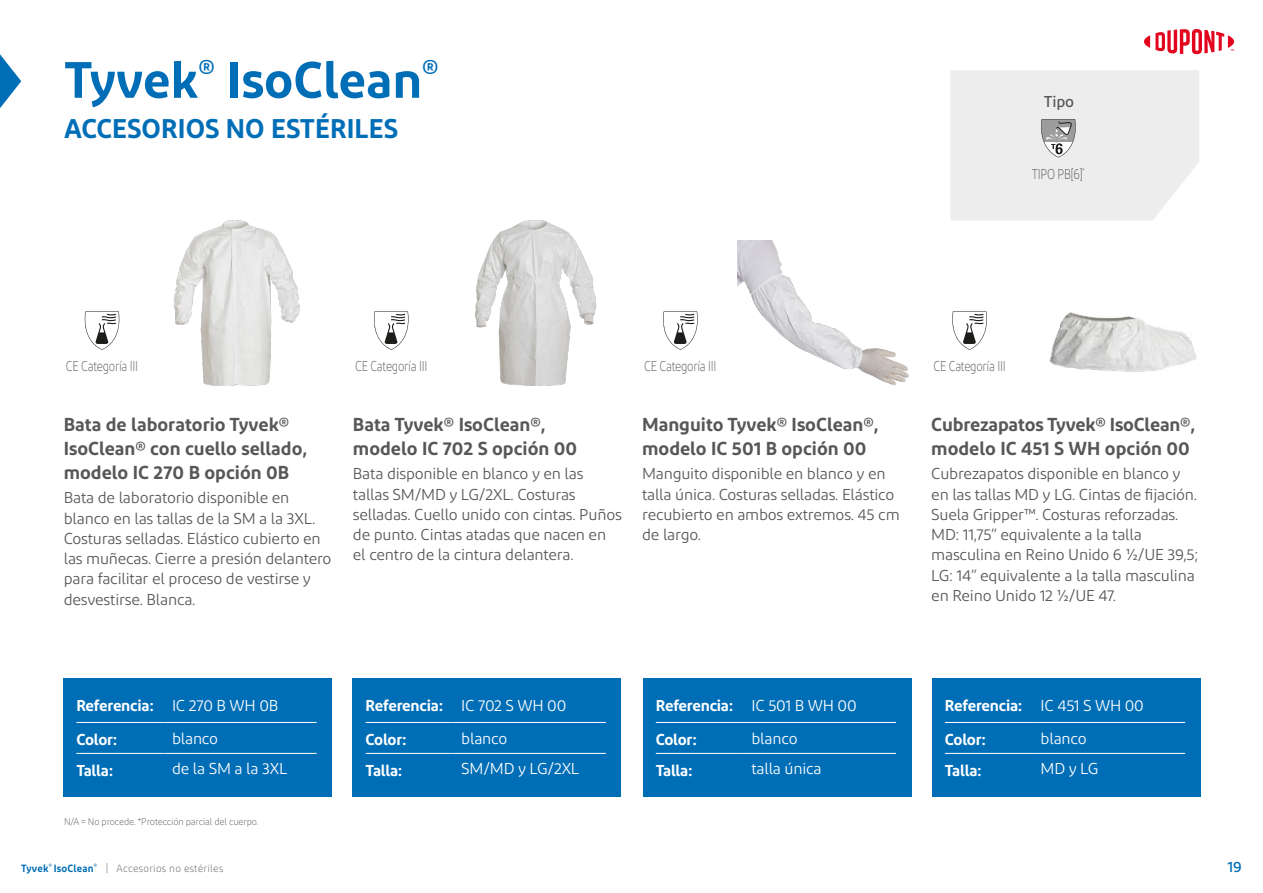
<style>
.page{position:relative;width:1263px;height:893px;background:#fff}
.page>*{position:absolute;margin:0;border:0;box-sizing:border-box;transform-origin:0 0}
.Titre_Garment___Acce{font:600 51px "Diodrum";color:#006eb7}
.Titre_Garment___Acce-2{font:600 27px "Diodrum";color:#006eb7}
.Sous-titre_niv2{font:600 18.75px/24px "Diodrum";color:#575756}
.Texte_gauche{font:15.75px/20.2px "Diodrum";letter-spacing:-.015em;color:#575756}
.Texte_gauche-2{font:15.75px "Diodrum";letter-spacing:-.015em;color:#fff}
.Texte_gauche-3{font:600 15.75px "Diodrum";letter-spacing:-.015em;color:#fff}
.Texte_gauche-4{font:500 15.75px "Diodrum";color:#575756}
.t1{font:500 15px "Diodrum";color:#006eb7}
.Picto-Category{font:300 14.25px "Diodrum";letter-spacing:-.025em;color:#575756;scale:.8 1}
.t2{font:300 10.5px "Diodrum";letter-spacing:.025em;color:#575756;scale:.95 1}
.t3{font:600 10.5px "Diodrum";letter-spacing:.025em;color:#006eb7;scale:.95 1}
.Note_bas_de_page{font:300 9.75px "Diodrum";letter-spacing:-.02em;color:#575756;scale:.95 1}
</style>
<div class="page">
<svg style="left:0;top:54px;width:21px;height:54px"></svg>
<div style="left:353px;top:678px;width:268px;height:119px;background:#006eb7"></div>
<hr style="left:366px;top:722px;width:87px;height:1px;background:#fff">
<hr style="left:453px;top:722px;width:153px;height:1px;background:#fff">
<hr style="left:366px;top:753px;width:87px;height:1px;background:#fff">
<hr style="left:453px;top:753px;width:153px;height:1px;background:#fff">
<div style="left:643px;top:678px;width:268px;height:119px;background:#006eb7"></div>
<hr style="left:656px;top:722px;width:87px;height:1px;background:#fff">
<hr style="left:743px;top:722px;width:153px;height:1px;background:#fff">
<hr style="left:656px;top:753px;width:87px;height:1px;background:#fff">
<hr style="left:743px;top:753px;width:153px;height:1px;background:#fff">
<div style="left:932px;top:678px;width:268px;height:119px;background:#006eb7"></div>
<hr style="left:945px;top:722px;width:87px;height:1px;background:#fff">
<hr style="left:1032px;top:722px;width:153px;height:1px;background:#fff">
<hr style="left:945px;top:753px;width:87px;height:1px;background:#fff">
<hr style="left:1032px;top:753px;width:153px;height:1px;background:#fff">
<img style="left:1049px;top:312px;width:148px;height:59px">
<img style="left:475px;top:220px;width:121px;height:166px">
<img style="left:737px;top:241px;width:172px;height:145px">
<div style="left:64px;top:678px;width:268px;height:119px;background:#006eb7"></div>
<hr style="left:76px;top:722px;width:88px;height:1px;background:#fff">
<hr style="left:164px;top:722px;width:153px;height:1px;background:#fff">
<hr style="left:76px;top:753px;width:88px;height:1px;background:#fff">
<hr style="left:164px;top:753px;width:153px;height:1px;background:#fff">
<svg style="left:84px;top:311px;width:36px;height:39px"></svg>
<svg style="left:373px;top:311px;width:36px;height:39px"></svg>
<svg style="left:663px;top:311px;width:35px;height:39px"></svg>
<svg style="left:952px;top:311px;width:35px;height:39px"></svg>
<img style="left:173px;top:220px;width:127px;height:166px">
<div style="left:950px;top:70px;width:249px;height:150px;background:#ededed"></div>
<svg style="left:1144px;top:29px;width:90px;height:25px"></svg>
<p class="Titre_Garment___Acce" style="left:64px;top:47px;width:376px">Tyvek<sup>®</sup> IsoClean<sup>®</sup></p>
<p class="Titre_Garment___Acce-2" style="left:64px;top:111px;width:336px">ACCESORIOS NO ESTÉRILES</p>
<p class="Texte_gauche-4" style="left:1044px;top:92px;width:32px">Tipo</p>
<p class="Picto-Category" style="left:1032px;top:165px;width:68px">TIPO PB[6]<sup>*</sup></p>
<p class="Picto-Category" style="left:66px;top:358px;width:92px">CE Categoría III</p>
<p class="Picto-Category" style="left:355px;top:358px;width:92px">CE Categoría III</p>
<p class="Picto-Category" style="left:644px;top:358px;width:92px">CE Categoría III</p>
<p class="Picto-Category" style="left:933px;top:358px;width:92px">CE Categoría III</p>
<p class="Sous-titre_niv2" style="left:64px;top:412px;width:245px">Bata de laboratorio Tyvek®<br>IsoClean® con cuello sellado, modelo IC 270 B opción 0B</p>
<p class="Texte_gauche" style="left:64px;top:487px;width:269px">Bata de laboratorio disponible en blanco en las tallas de la SM a la 3XL.<br>Costuras selladas. Elástico cubierto en las muñecas. Cierre a presión delantero para facilitar el proceso de vestirse y desvestirse. Blanca.</p>
<p class="Sous-titre_niv2" style="left:353px;top:412px;width:226px">Bata Tyvek® IsoClean®, modelo IC 702 S opción 00</p>
<p class="Texte_gauche" style="left:353px;top:463px;width:270px">Bata disponible en blanco y en las tallas SM/MD y LG/2XL. Costuras selladas. Cuello unido con cintas. Puños de punto. Cintas atadas que nacen en el centro de la cintura delantera.</p>
<p class="Sous-titre_niv2" style="left:642px;top:412px;width:238px">Manguito Tyvek® IsoClean®, modelo IC 501 B opción 00</p>
<p class="Texte_gauche" style="left:642px;top:463px;width:259px">Manguito disponible en blanco y en talla única. Costuras selladas. Elástico recubierto en ambos extremos. 45 cm de largo.</p>
<p class="Sous-titre_niv2" style="left:931px;top:412px;width:265px">Cubrezapatos Tyvek® IsoClean®, modelo IC 451 S WH opción 00</p>
<p class="Texte_gauche" style="left:931px;top:463px;width:269px">Cubrezapatos disponible en blanco y en las tallas MD y LG. Cintas de fijación.<br>Suela Gripper™. Costuras reforzadas.<br>MD: 11,75” equivalente a la talla masculina en Reino Unido 6 ½/UE 39,5; LG: 14” equivalente a la talla masculina en Reino Unido 12 ½/UE 47.</p>
<p class="Texte_gauche-3" style="left:76px;top:696px;width:79px">Referencia:</p>
<p class="Texte_gauche-2" style="left:172px;top:696px;width:108px">IC 270 B WH 0B</p>
<p class="Texte_gauche-3" style="left:76px;top:729px;width:43px">Color:</p>
<p class="Texte_gauche-2" style="left:172px;top:729px;width:48px">blanco</p>
<p class="Texte_gauche-3" style="left:76px;top:760px;width:38px">Talla:</p>
<p class="Texte_gauche-2" style="left:172px;top:759px;width:117px">de la SM a la 3XL</p>
<p class="Note_bas_de_page" style="left:64px;top:816px;width:206px">N/A = No procede. *Protección parcial del cuerpo.</p>
<p class="Texte_gauche-3" style="left:366px;top:696px;width:79px">Referencia:</p>
<p class="Texte_gauche-2" style="left:461px;top:696px;width:107px">IC 702 S WH 00</p>
<p class="Texte_gauche-3" style="left:366px;top:729px;width:43px">Color:</p>
<p class="Texte_gauche-2" style="left:461px;top:729px;width:48px">blanco</p>
<p class="Texte_gauche-3" style="left:366px;top:760px;width:38px">Talla:</p>
<p class="Texte_gauche-2" style="left:461px;top:759px;width:120px">SM/MD y LG/2XL</p>
<p class="Texte_gauche-3" style="left:656px;top:696px;width:79px">Referencia:</p>
<p class="Texte_gauche-2" style="left:751px;top:696px;width:107px">IC 501 B WH 00</p>
<p class="Texte_gauche-3" style="left:656px;top:729px;width:43px">Color:</p>
<p class="Texte_gauche-2" style="left:751px;top:729px;width:48px">blanco</p>
<p class="Texte_gauche-3" style="left:656px;top:760px;width:38px">Talla:</p>
<p class="Texte_gauche-2" style="left:751px;top:759px;width:72px">talla única</p>
<p class="Texte_gauche-3" style="left:945px;top:696px;width:79px">Referencia:</p>
<p class="Texte_gauche-2" style="left:1040px;top:696px;width:105px">IC 451 S WH 00</p>
<p class="Texte_gauche-3" style="left:945px;top:729px;width:43px">Color:</p>
<p class="Texte_gauche-2" style="left:1040px;top:729px;width:48px">blanco</p>
<p class="Texte_gauche-3" style="left:945px;top:760px;width:38px">Talla:</p>
<p class="Texte_gauche-2" style="left:1040px;top:759px;width:59px">MD y LG</p>
<p class="t3" style="left:21px;top:861px;width:81px">Tyvek<sup>®</sup> IsoClean<sup>®</sup></p>
<p class="t2" style="left:106px;top:862px;width:125px">| Accesorios no estériles</p>
<p class="t1" style="left:1227px;top:857px;width:16px">19</p>
</div>
